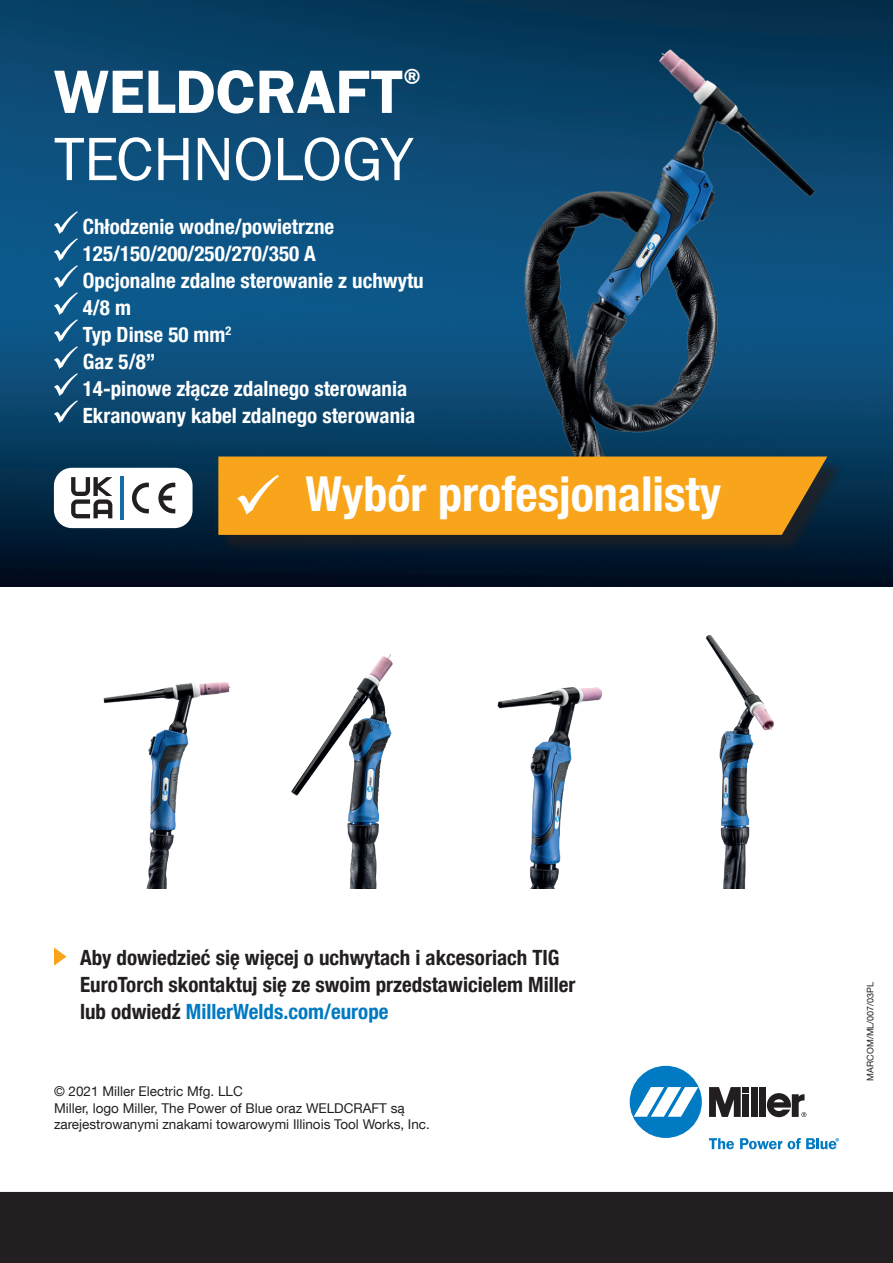
<style>
.page{position:relative;width:893px;height:1263px;background:#fff}
.page>*{position:absolute;margin:0;border:0;box-sizing:border-box;transform-origin:0 0}
.t1{font:61.5px/67.2px "ITC Franklin Gothic Std";letter-spacing:-.015em;color:#fff}
.t2{font:700 condensed 48.15px "Helvetica Neue LT Com";color:#fff}
.t3{font:700 condensed 21px/27px "Helvetica Neue LT Com";color:#fff}
.t4{font:700 condensed 21px/27px "Helvetica Neue LT Com";color:#231f20}
.t5{font:13.5px/16.2px "Helvetica Neue LT Com";color:#231f20}
.t6{font:9px "Helvetica Neue LT Com";color:#231f20}
.s1{font-weight:600}
.s2{color:#007ac2}
</style>
<div class="page">
<div style="left:630px;top:1066px;width:72px;height:72px;background:#007ac2;border-radius:50%"></div>
<svg style="left:634px;top:1087px;width:64px;height:30px"></svg>
<div style="left:751px;top:1087px;width:7px;height:30px;background:#231f20"></div>
<div style="left:759px;top:1087px;width:7px;height:30px;background:#231f20"></div>
<svg style="left:709px;top:1087px;width:40px;height:30px"></svg>
<svg style="left:767px;top:1093px;width:39px;height:24px"></svg>
<svg style="left:709px;top:1138px;width:25px;height:11px"></svg>
<svg style="left:740px;top:1138px;width:42px;height:11px"></svg>
<svg style="left:788px;top:1138px;width:51px;height:11px"></svg>
<div style="left:0;top:1192px;width:893px;height:71px;background:#231f20"></div>
<img style="left:0;top:0;width:893px;height:587px">
<svg style="left:54px;top:211px;width:24px;height:212px;background:#316d95"></svg>
<img style="left:510px;top:34px;width:330px;height:425px">
<div style="left:221px;top:459px;width:624px;height:95px;background:#231f20;opacity:.75"></div>
<div style="left:218px;top:456px;width:609px;height:79px;background:#f9a51b"></div>
<svg style="left:237px;top:475px;width:42px;height:39px;background:#fab544"></svg>
<svg style="left:54px;top:947px;width:13px;height:19px"></svg>
<img style="left:103px;top:682px;width:128px;height:206px">
<img style="left:291px;top:654px;width:102px;height:234px">
<img style="left:497px;top:687px;width:105px;height:201px">
<img style="left:706px;top:635px;width:69px;height:253px">
<div style="left:54px;top:468px;width:139px;height:60px;background:#fff;border-radius:18px"></div>
<svg style="left:71px;top:477px;width:41px;height:41px"></svg>
<svg style="left:132px;top:483px;width:17px;height:30px"></svg>
<svg style="left:158px;top:483px;width:17px;height:30px"></svg>
<hr style="left:120px;top:476px;width:4px;height:43px;background:#166ca7">
<h1 class="t1" style="left:54px;top:59px;width:377px"><span class="s1">WELDCRAFT</span><sup>®<br></sup>TECHNOLOGY</h1>
<p class="t3" style="left:83px;top:213px;width:342px">Chłodzenie wodne/powietrzne<br>125/150/200/250/270/350 A<br>Opcjonalne zdalne sterowanie z uchwytu<br>4/8 m<br>Typ Dinse 50 mm<sup>2<br></sup>Gaz 5/8”<br>14-pinowe złącze zdalnego sterowania<br>Ekranowany kabel zdalnego sterowania</p>
<h2 class="t2" style="left:306px;top:465px;width:417px">Wybór profesjonalisty</h2>
<p class="t4" style="left:80px;top:944px;width:497px">Aby dowiedzieć się więcej o uchwytach i akcesoriach TIG<br>EuroTorch skontaktuj się ze swoim przedstawicielem Miller lub odwiedź <span class="s2">MillerWelds.com/europe</span></p>
<p class="t5" style="left:54px;top:1083px;width:377px">© 2021 Miller Electric Mfg. LLC<br>Miller, logo Miller, The Power of Blue oraz WELDCRAFT są zarejestrowanymi znakami towarowymi Illinois Tool Works, Inc.</p>
<p class="t6" style="left:865px;top:1080px;width:100px;rotate:-90deg">MARCOM/ML/007/03PL</p>
</div>
